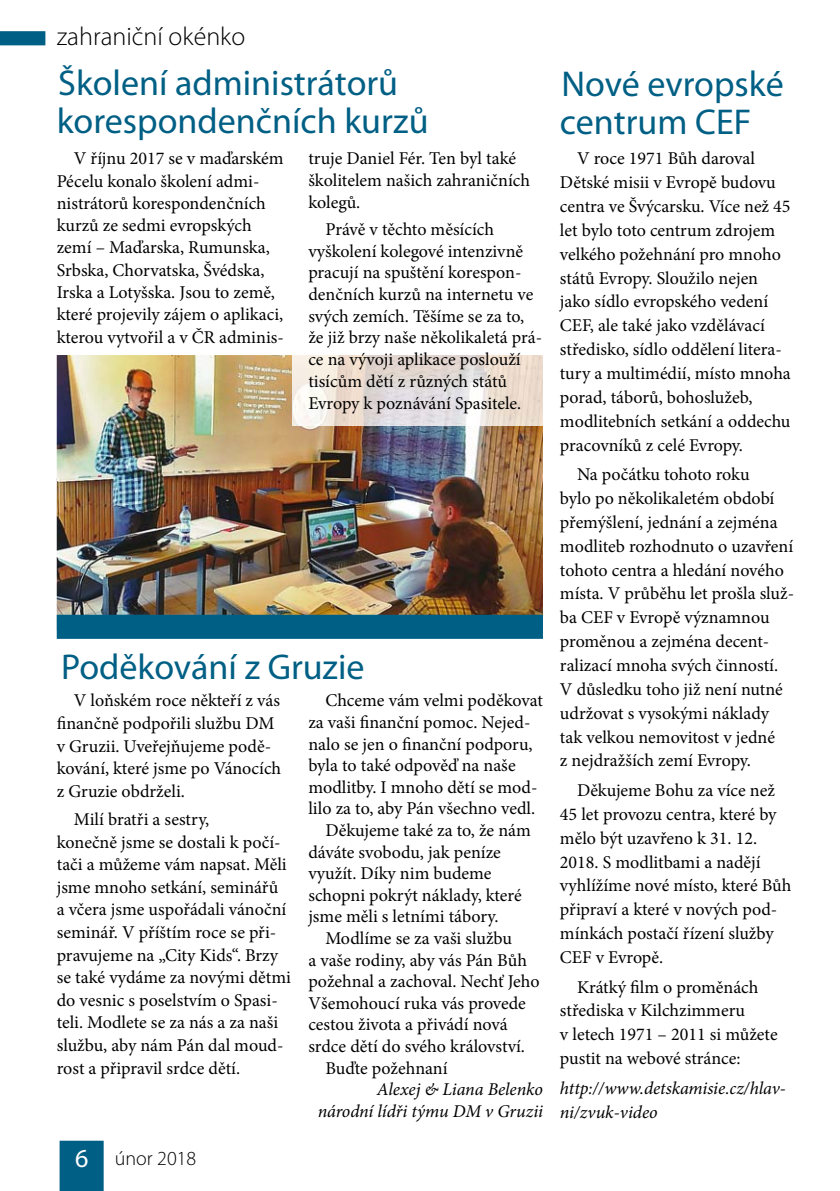
<style>
.page{position:relative;width:840px;height:1191px;background:#fff}
.page>*{position:absolute;margin:0;border:0;box-sizing:border-box;transform-origin:0 0}
.t1{font:36px/38px "Myriad Pro";color:#005f84}
.t2{font:300 26px "Myriad Pro";color:#000}
.t3{font:300 20px "Myriad Pro";color:#000}
.t4{font:18px/23.8px "Minion Pro";color:#000}
.t5{font:italic 18px/23.8px "Minion Pro";letter-spacing:-.005em;color:#000}
.s1{font-weight:400;font-size:26px;color:#fff}
</style>
<div class="page">
<div style="left:60px;top:1140px;width:44px;height:51px;background:#005f84"></div>
<svg style="left:0;top:31px;width:45px;height:14px"></svg>
<img style="left:57px;top:355px;width:485px;height:260px">
<img style="left:292px;top:355px;width:250px;height:70px">
<div style="left:58px;top:616px;width:483px;height:22px;background:#005f84"></div>
<div style="left:57px;top:615px;width:485px;height:24px;border:2px solid #005f84"></div>
<h2 class="t2" style="left:57px;top:27px;width:190px">zahraniční okénko</h2>
<h1 class="t1" style="left:57px;top:68px;width:373px">Školení administrátorů korespondenčních kurzů</h1>
<p class="t4" style="left:57px;top:149px;width:228px;line-height:22.4px;text-indent:17px">V říjnu 2017 se v maďarském<br>Pécelu konalo školení admi&shy;nistrátorů korespondenčních kurzů ze sedmi evropských zemí – Maďarska, Rumunska,<br>Srbska, Chorvatska, Švédska,<br>Irska a Lotyšska. Jsou to země, které projevily zájem o aplikaci, kterou vytvořil a v ČR adminis-</p>
<p class="t4" style="left:308px;top:149px;width:223px;line-height:21.6px">truje Daniel Fér. Ten byl také školitelem našich zahraničních kolegů.</p>
<p class="t4" style="left:308px;top:220px;width:235px;line-height:21.6px;text-indent:17px">Právě v těchto měsících vyškolení kolegové intenzivně pracují na spuštění korespon&shy;denčních kurzů na internetu ve svých zemích. Těšíme se za to, že již brzy naše několikaletá prá&shy;ce na vývoji aplikace poslouží tisícům dětí z různých států<br>Evropy k poznávání Spasitele.</p>
<h1 class="t1" style="left:61px;top:651px;width:305px">Poděkování z Gruzie</h1>
<p class="t4" style="left:57px;top:691px;width:226px;line-height:22.6px;text-indent:17px">V loňském roce někteří z vás finančně podpořili službu DM v Gruzii. Uveřejňujeme podě&shy;kování, které jsme po Vánocích z Gruzie obdrželi.</p>
<p class="t4" style="left:57px;top:809px;width:235px;line-height:22.6px;text-indent:17px">Milí bratři a sestry,<br>konečně jsme se dostali k počí&shy;tači a můžeme vám napsat. Měli jsme mnoho setkání, seminářů<br>a včera jsme uspořádali vánoční seminář. V příštím roce se při&shy;pravujeme na „City Kids“. Brzy se také vydáme za novými dětmi do vesnic s poselstvím o Spasi&shy;teli. Modlete se za nás a za naši službu, aby nám Pán dal moud&shy;rost a připravil srdce dětí.</p>
<p class="t3" style="left:75px;top:1150px;width:123px"><span class="s1">6</span> únor 2018</p>
<p class="t4" style="left:325px;top:690px;width:219px">Chceme vám velmi poděkovat</p>
<p class="t4" style="left:308px;top:712px;width:223px">za vaši finanční pomoc. Nejed-</p>
<p class="t4" style="left:308px;top:733px;width:226px">nalo se jen o finanční podporu,</p>
<p class="t4" style="left:308px;top:755px;width:209px">byla to také odpověď na naše</p>
<p class="t4" style="left:308px;top:776px;width:230px">modlitby. I mnoho dětí se mod-</p>
<p class="t4" style="left:308px;top:798px;width:228px">lilo za to, aby Pán všechno vedl.</p>
<p class="t4" style="left:325px;top:820px;width:207px">Děkujeme také za to, že nám</p>
<p class="t4" style="left:308px;top:841px;width:194px">dáváte svobodu, jak peníze</p>
<p class="t4" style="left:308px;top:863px;width:185px">využít. Díky nim budeme</p>
<p class="t4" style="left:308px;top:884px;width:215px">schopni pokrýt náklady, které</p>
<p class="t4" style="left:308px;top:906px;width:192px">jsme měli s letními tábory.</p>
<p class="t4" style="left:325px;top:928px;width:188px">Modlíme se za vaši službu</p>
<p class="t4" style="left:308px;top:949px;width:220px">a vaše rodiny, aby vás Pán Bůh</p>
<p class="t4" style="left:308px;top:971px;width:233px">požehnal a zachoval. Nechť Jeho</p>
<p class="t4" style="left:308px;top:992px;width:219px">Všemohoucí ruka vás provede</p>
<p class="t4" style="left:308px;top:1014px;width:201px">cestou života a přivádí nová</p>
<p class="t4" style="left:308px;top:1036px;width:218px">srdce dětí do svého království.</p>
<p class="t4" style="left:325px;top:1057px;width:124px">Buďte požehnaní</p>
<p class="t5" style="left:317px;top:1080px;width:227px;line-height:21.6px;text-align:right">Alexej &amp; Liana Belenko národní lídři týmu DM v Gruzii</p>
<h1 class="t1" style="left:559px;top:69px;width:225px">Nové evropské centrum CEF</h1>
<p class="t4" style="left:559px;top:148px;width:232px;text-indent:17px">V roce 1971 Bůh daroval<br>Dětské misii v Evropě budovu centra ve Švýcarsku. Více než 45 let bylo toto centrum zdrojem velkého požehnání pro mnoho států Evropy. Sloužilo nejen jako sídlo evropského vedení<br>CEF, ale také jako vzdělávací středisko, sídlo oddělení litera&shy;tury a multimédií, místo mnoha porad, táborů, bohoslužeb, modlitebních setkání a oddechu pracovníků z celé Evropy.</p>
<p class="t4" style="left:559px;top:464px;width:235px;text-indent:17px">Na počátku tohoto roku<br>bylo po několikaletém období přemýšlení, jednání a zejména modliteb rozhodnuto o uzavření tohoto centra a hledání nového místa. V průběhu let prošla služ&shy;ba CEF v Evropě významnou proměnou a zejména decent&shy;ralizací mnoha svých činností.<br>V důsledku toho již není nutné udržovat s vysokými náklady tak velkou nemovitost v jedné<br>z nejdražších zemí Evropy.</p>
<p class="t4" style="left:559px;top:780px;width:233px;text-indent:17px">Děkujeme Bohu za více než<br>45 let provozu centra, které by mělo být uzavřeno k 31. 12.<br>2018. S modlitbami a nadějí vyhlížíme nové místo, které Bůh připraví a které v nových pod&shy;mínkách postačí řízení služby<br>CEF v Evropě.</p>
<p class="t4" style="left:559px;top:976px;width:219px;text-indent:17px">Krátký film o proměnách střediska v Kilchzimmeru<br>v letech 1971 – 2011 si můžete pustit na webové stránce:</p>
<p class="t5" style="left:559px;top:1077px;width:227px">http://www.detskamisie.cz/hlav&shy;ni/zvuk-video</p>
</div>
